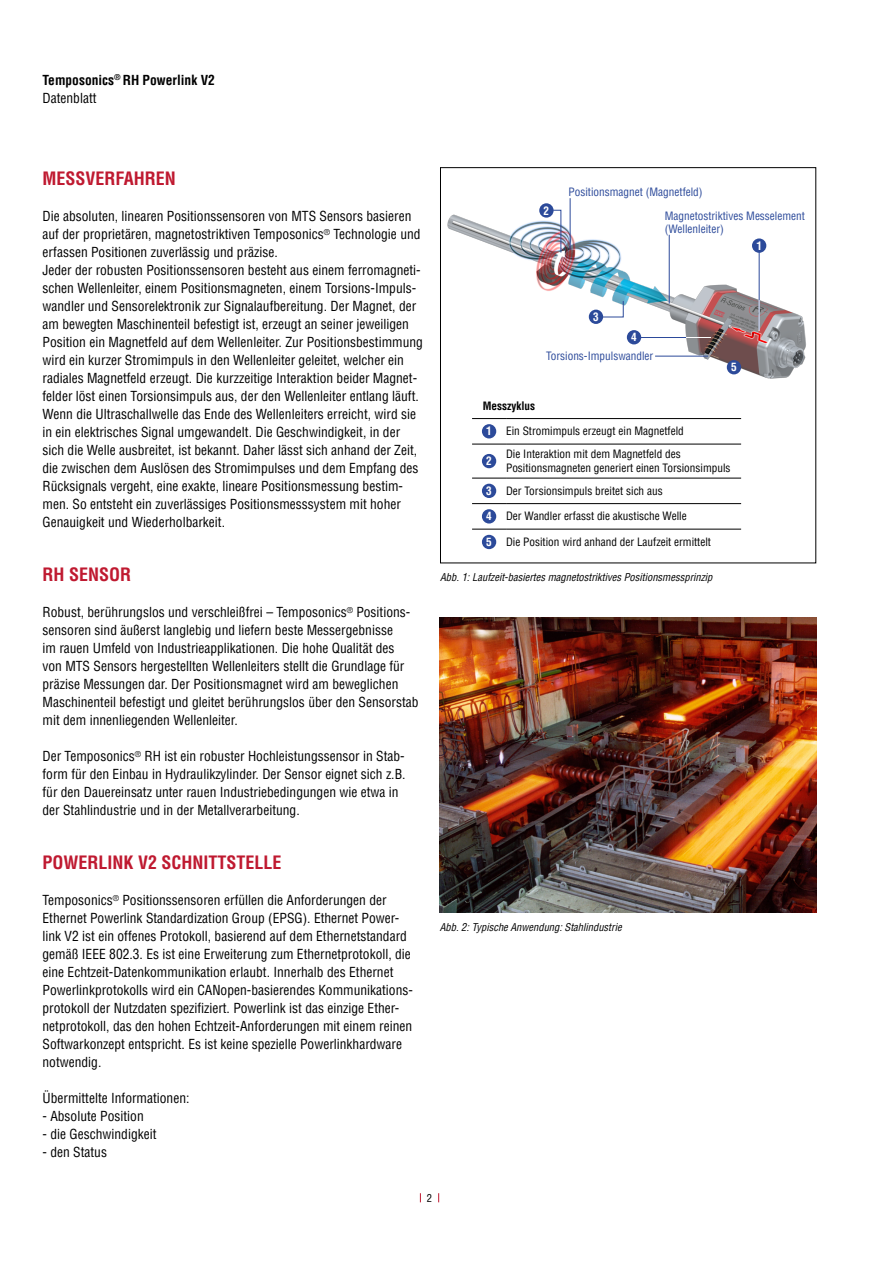
<style>
.page{position:relative;width:893px;height:1263px;background:#fff}
.page>*{position:absolute;margin:0;border:0;box-sizing:border-box;transform-origin:0 0}
.t1{font:700 condensed 18px "Helvetica LT Pro";color:#bf1930}
.t2{font:condensed 13.5px/18px "Helvetica LT Pro";color:#000}
.t3{font:700 condensed 13.5px/18px "Helvetica LT Pro";color:#000}
.t4{font:condensed 11.25px/13.5px "Helvetica LT Pro";color:#000}
.t5{font:condensed 11.25px/13.5px "Helvetica LT Pro";color:#2c4a9a}
.t6{font:700 condensed 11.25px "Helvetica LT Pro";color:#fff}
.t7{font:700 condensed 11.25px "Helvetica LT Pro";color:#000}
.t8{font:italic condensed 10.5px "Helvetica LT Pro";color:#000}
.t9{font:condensed 10.5px "Helvetica LT Pro";color:#000}
.s1{font-weight:400}
</style>
<div class="page">
<img style="left:447px;top:208px;width:359px;height:171px">
<div style="left:627px;top:330px;width:14px;height:14px;background:#2c4a9a;border-radius:50%"></div>
<div style="left:727px;top:360px;width:14px;height:14px;background:#2c4a9a;border-radius:50%"></div>
<hr style="left:669px;top:235px;width:1px;height:68px;background:#2c4a9a">
<svg style="left:600px;top:301px;width:24px;height:16px"></svg>
<hr style="left:640px;top:337px;width:71px;height:1px;background:#2c4a9a">
<hr style="left:570px;top:198px;width:1px;height:51px;background:#2c4a9a">
<hr style="left:655px;top:356px;width:53px;height:1px;background:#2c4a9a">
<div style="left:589px;top:310px;width:14px;height:14px;background:#2c4a9a;border-radius:50%"></div>
<div style="left:752px;top:238px;width:14px;height:15px;background:#2c4a9a;border-radius:50%"></div>
<hr style="left:759px;top:251px;width:1px;height:79px;background:#2c4a9a">
<hr style="left:759px;top:300px;width:1px;height:31px;background:#fff">
<hr style="left:472px;top:444px;width:34px;height:1px;background:#000">
<hr style="left:506px;top:444px;width:235px;height:1px;background:#000">
<hr style="left:472px;top:478px;width:34px;height:1px;background:#000">
<hr style="left:506px;top:478px;width:235px;height:1px;background:#000">
<hr style="left:472px;top:503px;width:34px;height:1px;background:#000">
<hr style="left:506px;top:503px;width:235px;height:1px;background:#000">
<hr style="left:472px;top:418px;width:34px;height:1px;background:#000">
<hr style="left:506px;top:418px;width:235px;height:1px;background:#000">
<hr style="left:472px;top:529px;width:34px;height:1px;background:#000">
<hr style="left:506px;top:529px;width:235px;height:1px;background:#000">
<div style="left:482px;top:424px;width:14px;height:14px;background:#2c4a9a;border-radius:50%"></div>
<div style="left:482px;top:454px;width:14px;height:14px;background:#2c4a9a;border-radius:50%"></div>
<div style="left:482px;top:484px;width:14px;height:14px;background:#2c4a9a;border-radius:50%"></div>
<div style="left:482px;top:509px;width:14px;height:14px;background:#2c4a9a;border-radius:50%"></div>
<div style="left:482px;top:535px;width:14px;height:14px;background:#2c4a9a;border-radius:50%"></div>
<div style="left:539px;top:203px;width:15px;height:15px;background:#2c4a9a;border-radius:50%"></div>
<svg style="left:553px;top:210px;width:8px;height:43px"></svg>
<svg style="left:686px;top:337px;width:25px;height:1px"></svg>
<div style="left:440px;top:167px;width:376px;height:396px;border:1px solid #000"></div>
<img style="left:440px;top:617px;width:376px;height:296px">
<p class="t3" style="left:43px;top:70px;width:174px">Temposonics<sup>®</sup> RH Powerlink V2<br><span class="s1">Datenblatt</span></p>
<h1 class="t1" style="left:43px;top:167px;width:135px">MESSVERFAHREN</h1>
<p class="t2" style="left:43px;top:207px;width:382px">Die absoluten, linearen Positionssensoren von MTS Sensors basieren auf der proprietären, magnetostriktiven Temposonics<sup>®</sup> Technologie und erfassen Positionen zuverlässig und präzise.<br>Jeder der robusten Positionssensoren besteht aus einem ferromagneti&shy;schen Wellenleiter, einem Positionsmagneten, einem Torsions-Impuls&shy;wandler und Sensorelektronik zur Signalaufbereitung. Der Magnet, der am bewegten Maschinenteil befestigt ist, erzeugt an seiner jeweiligen Position ein Magnetfeld auf dem Wellenleiter. Zur Positionsbestimmung wird ein kurzer Stromimpuls in den Wellenleiter geleitet, welcher ein radiales Magnetfeld erzeugt. Die kurzzeitige Interaktion beider Magnet&shy;felder löst einen Torsionsimpuls aus, der den Wellenleiter entlang läuft.<br>Wenn die Ultraschallwelle das Ende des Wellenleiters erreicht, wird sie in ein elektrisches Signal umgewandelt. Die Geschwindigkeit, in der sich die Welle ausbreitet, ist bekannt. Daher lässt sich anhand der Zeit, die zwischen dem Auslösen des Stromimpulses und dem Empfang des Rücksignals vergeht, eine exakte, lineare Positionsmessung bestim&shy;men. So entsteht ein zuverlässiges Positionsmesssystem mit hoher Genauigkeit und Wiederholbarkeit.</p>
<h1 class="t1" style="left:43px;top:563px;width:90px">RH SENSOR</h1>
<p class="t2" style="left:43px;top:603px;width:378px">Robust, berührungslos und verschleißfrei – Temposonics<sup>®</sup> Positions&shy;sensoren sind äußerst langlebig und liefern beste Messergebnisse<br>im rauen Umfeld von Industrieapplikationen. Die hohe Qualität des<br>von MTS Sensors hergestellten Wellenleiters stellt die Grundlage für präzise Messungen dar. Der Positionsmagnet wird am beweglichen Maschinenteil befestigt und gleitet berührungslos über den Sensorstab mit dem innenliegenden Wellenleiter.</p>
<p class="t2" style="left:43px;top:747px;width:365px">Der Temposonics<sup>®</sup> RH ist ein robuster Hochleistungssensor in Stab&shy;form für den Einbau in Hydraulikzylinder. Der Sensor eignet sich z.B. für den Dauereinsatz unter rauen Industriebedingungen wie etwa in der Stahlindustrie und in der Metallverarbeitung.</p>
<h1 class="t1" style="left:43px;top:851px;width:241px">POWERLINK V2 SCHNITTSTELLE</h1>
<p class="t2" style="left:43px;top:891px;width:372px">Temposonics<sup>®</sup> Positionssensoren erfüllen die Anforderungen der Ethernet Powerlink Standardization Group (EPSG). Ethernet Power&shy;link V2 ist ein offenes Protokoll, basierend auf dem Ethernetstandard gemäß IEEE 802.3. Es ist eine Erweiterung zum Ethernetprotokoll, die eine Echtzeit-Datenkommunikation erlaubt. Innerhalb des Ethernet Powerlinkprotokolls wird ein CANopen-basierendes Kommunikations&shy;protokoll der Nutzdaten spezifiziert. Powerlink ist das einzige Ether&shy;netprotokoll, das den hohen Echtzeit-Anforderungen mit einem reinen Softwarkonzept entspricht. Es ist keine spezielle Powerlinkhardware notwendig.</p>
<p class="t2" style="left:43px;top:1089px;width:148px">Übermittelte Informationen:</p>
<p class="t2" style="left:43px;top:1107px;width:103px">- Absolute Position</p>
<p class="t2" style="left:43px;top:1125px;width:115px">- die Geschwindigkeit</p>
<p class="t2" style="left:43px;top:1143px;width:66px">- den Status</p>
<p class="t6" style="left:544px;top:203px;width:7px">2</p>
<p class="t5" style="left:569px;top:185px;width:136px">Positionsmagnet (Magnetfeld)</p>
<p class="t5" style="left:665px;top:209px;width:142px">Magnetostriktives Messelement (Wellenleiter)</p>
<p class="t6" style="left:756px;top:238px;width:7px">1</p>
<p class="t6" style="left:593px;top:309px;width:7px">3</p>
<p class="t6" style="left:631px;top:330px;width:7px">4</p>
<p class="t5" style="left:546px;top:349px;width:109px">Torsions-Impulswandler</p>
<p class="t6" style="left:731px;top:360px;width:7px">5</p>
<p class="t7" style="left:483px;top:398px;width:54px">Messzyklus</p>
<p class="t6" style="left:486px;top:424px;width:7px">1</p>
<p class="t4" style="left:506px;top:424px;width:179px">Ein Stromimpuls erzeugt ein Magnetfeld</p>
<p class="t6" style="left:486px;top:453px;width:7px">2</p>
<p class="t4" style="left:506px;top:447px;width:226px">Die Interaktion mit dem Magnetfeld des<br>Positionsmagneten generiert einen Torsionsimpuls</p>
<p class="t6" style="left:486px;top:483px;width:7px">3</p>
<p class="t4" style="left:506px;top:484px;width:158px">Der Torsionsimpuls breitet sich aus</p>
<p class="t6" style="left:486px;top:509px;width:7px">4</p>
<p class="t4" style="left:506px;top:509px;width:182px">Der Wandler erfasst die akustische Welle</p>
<p class="t6" style="left:486px;top:534px;width:7px">5</p>
<p class="t4" style="left:506px;top:535px;width:206px">Die Position wird anhand der Laufzeit ermittelt</p>
<p class="t8" style="left:440px;top:571px;width:274px">Abb. 1: Laufzeit-basiertes magnetostriktives Positionsmessprinzip</p>
<p class="t8" style="left:440px;top:920px;width:183px">Abb. 2: Typische Anwendung: Stahlindustrie</p>
<p class="t9" style="left:427px;top:1191px;width:7px">2</p>
</div>
